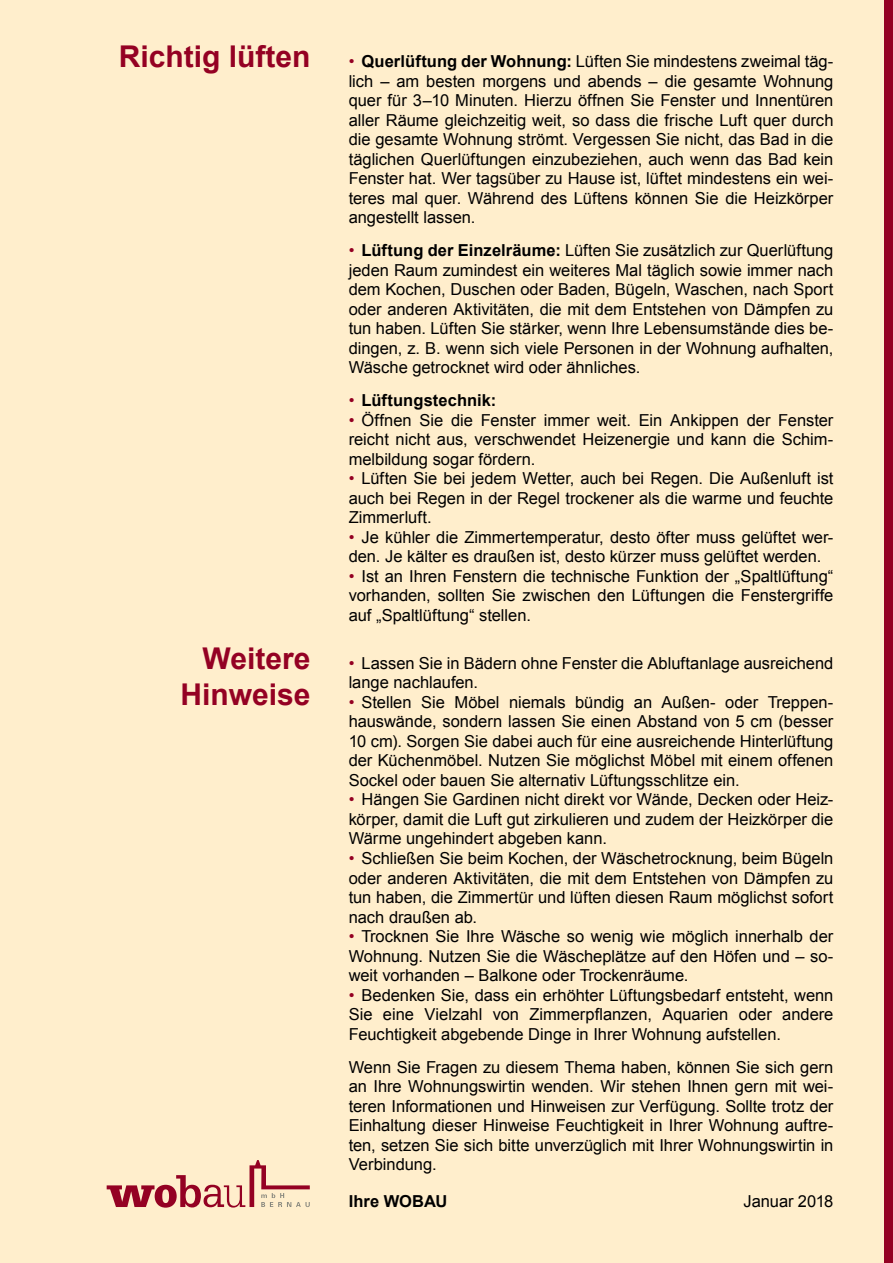
<style>
.page{position:relative;width:893px;height:1263px;background:#fec}
.page>*{position:absolute;margin:0;border:0;box-sizing:border-box;transform-origin:0 0}
.t1{font:700 30px/36px "Arial";color:#940123;text-align:right}
.t2{font:16.5px/19.5px "Arial";color:#000;text-align:justify}
.t3{font:700 16.5px "Arial";letter-spacing:.005em;color:#000}
.s1{color:#940123}
.s2{font-weight:700}
.s3{font-weight:400;color:#940123}
</style>
<div class="page">
<svg style="left:107px;top:1160px;width:203px;height:48px"></svg>
<div style="left:884px;top:0;width:9px;height:1263px;background:#940123"></div>
<h1 class="t1" style="left:119px;top:39px;width:193px">Richtig lüften</h1>
<h1 class="t1" style="left:180px;top:641px;width:132px">Weitere<br>Hinweise</h1>
<p class="t2" style="left:349px;top:52px;width:486px"><span class="s1">•</span> <span class="s2">Querlüftung der Wohnung:</span> Lüften Sie mindestens zweimal täg&shy;lich – am besten morgens und abends – die gesamte Wohnung quer für 3–10 Minuten. Hierzu öffnen Sie Fenster und Innentüren aller Räume gleichzeitig weit, so dass die frische Luft quer durch die gesamte Wohnung strömt. Vergessen Sie nicht, das Bad in die täglichen Querlüftungen einzubeziehen, auch wenn das Bad kein Fenster hat. Wer tagsüber zu Hause ist, lüftet mindestens ein wei&shy;teres mal quer. Während des Lüftens können Sie die Heizkörper angestellt lassen.</p>
<p class="t2" style="left:349px;top:241px;width:486px"><span class="s1">•</span> <span class="s2">Lüftung der Einzelräume:</span> Lüften Sie zusätzlich zur Querlüftung jeden Raum zumindest ein weiteres Mal täglich sowie immer nach dem Kochen, Duschen oder Baden, Bügeln, Waschen, nach Sport oder anderen Aktivitäten, die mit dem Entstehen von Dämpfen zu tun haben. Lüften Sie stärker, wenn Ihre Lebensumstände dies be&shy;dingen, z. B. wenn sich viele Personen in der Wohnung aufhalten, Wäsche getrocknet wird oder ähnliches.</p>
<p class="t3" style="left:349px;top:390px;width:149px"><span class="s3">•</span> Lüftungstechnik:</p>
<p class="t2" style="left:349px;top:410px;width:486px"><span class="s1">•</span> Öffnen Sie die Fenster immer weit. Ein Ankippen der Fenster reicht nicht aus, verschwendet Heizenergie und kann die Schim&shy;melbildung sogar fördern.</p>
<p class="t2" style="left:349px;top:469px;width:486px"><span class="s1">•</span> Lüften Sie bei jedem Wetter, auch bei Regen. Die Außenluft ist auch bei Regen in der Regel trockener als die warme und feuchte Zimmerluft.</p>
<p class="t2" style="left:349px;top:527px;width:486px"><span class="s1">•</span> Je kühler die Zimmertemperatur, desto öfter muss gelüftet wer&shy;den. Je kälter es draußen ist, desto kürzer muss gelüftet werden.</p>
<p class="t2" style="left:349px;top:566px;width:486px"><span class="s1">•</span> Ist an Ihren Fenstern die technische Funktion der „Spaltlüftung“ vorhanden, sollten Sie zwischen den Lüftungen die Fenstergriffe auf „Spaltlüftung“ stellen.</p>
<p class="t2" style="left:349px;top:653px;width:486px"><span class="s1">•</span> Lassen Sie in Bädern ohne Fenster die Abluftanlage ausreichend lange nachlaufen.</p>
<p class="t2" style="left:349px;top:692px;width:486px"><span class="s1">•</span> Stellen Sie Möbel niemals bündig an Außen- oder Treppen&shy;hauswände, sondern lassen Sie einen Abstand von 5 cm (besser 10 cm). Sorgen Sie dabei auch für eine ausreichende Hinterlüftung der Küchenmöbel. Nutzen Sie möglichst Möbel mit einem offenen Sockel oder bauen Sie alternativ Lüftungsschlitze ein.</p>
<p class="t2" style="left:349px;top:790px;width:486px"><span class="s1">•</span> Hängen Sie Gardinen nicht direkt vor Wände, Decken oder Heiz&shy;körper, damit die Luft gut zirkulieren und zudem der Heizkörper die Wärme ungehindert abgeben kann.</p>
<p class="t2" style="left:349px;top:849px;width:486px"><span class="s1">•</span> Schließen Sie beim Kochen, der Wäschetrocknung, beim Bügeln oder anderen Aktivitäten, die mit dem Entstehen von Dämpfen zu tun haben, die Zimmertür und lüften diesen Raum möglichst sofort nach draußen ab.</p>
<p class="t2" style="left:349px;top:927px;width:486px"><span class="s1">•</span> Trocknen Sie Ihre Wäsche so wenig wie möglich innerhalb der Wohnung. Nutzen Sie die Wäscheplätze auf den Höfen und – so&shy;weit vorhanden – Balkone oder Trockenräume.</p>
<p class="t2" style="left:349px;top:985px;width:486px"><span class="s1">•</span> Bedenken Sie, dass ein erhöhter Lüftungsbedarf entsteht, wenn Sie eine Vielzahl von Zimmerpflanzen, Aquarien oder andere Feuchtigkeit abgebende Dinge in Ihrer Wohnung aufstellen.</p>
<p class="t2" style="left:349px;top:1057px;width:486px">Wenn Sie Fragen zu diesem Thema haben, können Sie sich gern an Ihre Wohnungswirtin wenden. Wir stehen Ihnen gern mit wei&shy;teren Informationen und Hinweisen zur Verfügung. Sollte trotz der Einhaltung dieser Hinweise Feuchtigkeit in Ihrer Wohnung auftre&shy;ten, setzen Sie sich bitte unverzüglich mit Ihrer Wohnungswirtin in Verbindung.</p>
<p class="t3" style="left:349px;top:1191px;width:100px">Ihre WOBAU</p>
<p class="t2" style="left:743px;top:1192px;width:91px">Januar 2018</p>
</div>
